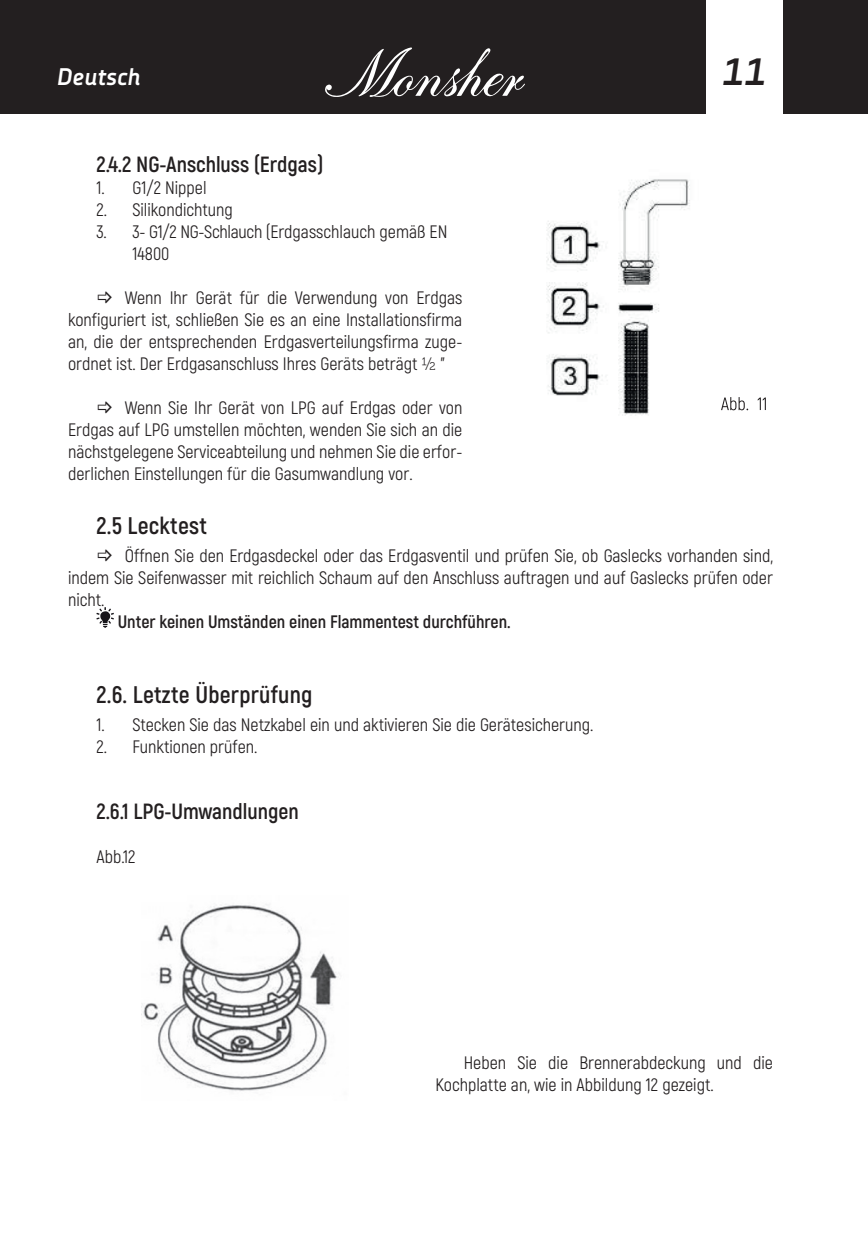
<style>
.page{position:relative;width:868px;height:1248px;background:#fff}
.page>*{position:absolute;margin:0;border:0;box-sizing:border-box;transform-origin:0 0}
.t1{font:italic 700 38px "Decima Nova Pro";color:#231f20}
.t2{font:700 24px "Akrobat";letter-spacing:.01em;color:#231f20}
.t3{font:italic 700 24px "Decima Nova Pro";color:#fff}
.t4{font:700 22px "Akrobat";color:#231f20}
.t5{font:18px/22px "Akrobat";color:#231f20;text-align:justify}
.t6{font:700 18px "Akrobat";color:#231f20}
.s1{font-family:"Museo Cyrl 100"}
</style>
<div class="page">
<div style="left:0;top:0;width:867px;height:113px;background:#231f20"></div>
<div style="left:706px;top:0;width:76px;height:119px;background:#fff"></div>
<svg style="left:325px;top:47px;width:200px;height:50px"></svg>
<img style="left:142px;top:904px;width:195px;height:187px">
<svg style="left:96px;top:607px;width:18px;height:20px"></svg>
<img style="left:546px;top:179px;width:144px;height:237px">
<svg style="left:721px;top:397px;width:44px;height:13px"></svg>
<h2 class="t3" style="left:57px;top:63px;width:85px">Deutsch</h2>
<h1 class="t1" style="left:722px;top:50px;width:46px">11</h1>
<p class="t4" style="left:96px;top:151px;width:228px">2.4.2 NG-Anschluss (Erdgas)</p>
<p class="t5" style="left:96px;top:177px;width:112px">1. G1/2 Nippel</p>
<p class="t5" style="left:96px;top:199px;width:138px">2. Silikondichtung</p>
<p class="t5" style="left:132px;top:221px;width:316px;text-indent:-36px">3. 3- G1/2 NG-Schlauch (Erdgasschlauch gemäß EN<br>14800</p>
<p class="t5" style="left:68px;top:287px;width:396px;text-indent:57px">Wenn Ihr Gerät für die Verwendung von Erdgas konfiguriert ist, schließen Sie es an eine Installationsfirma an, die der entsprechenden Erdgasverteilungsfirma zuge&shy;ordnet ist. Der Erdgasanschluss Ihres Geräts beträgt <span class="s1">½</span> ”</p>
<p class="t5" style="left:68px;top:397px;width:396px;text-indent:57px">Wenn Sie Ihr Gerät von LPG auf Erdgas oder von Erdgas auf LPG umstellen möchten, wenden Sie sich an die nächstgelegene Serviceabteilung und nehmen Sie die erfor&shy;derlichen Einstellungen für die Gasumwandlung vor.</p>
<h2 class="t2" style="left:96px;top:510px;width:112px">2.5 Lecktest</h2>
<p class="t5" style="left:68px;top:544px;width:706px;text-indent:57px">Öffnen Sie den Erdgasdeckel oder das Erdgasventil und prüfen Sie, ob Gaslecks vorhanden sind, indem Sie Seifenwasser mit reichlich Schaum auf den Anschluss auftragen und auf Gaslecks prüfen oder nicht.</p>
<p class="t6" style="left:118px;top:610px;width:394px">Unter keinen Umständen einen Flammentest durchführen.</p>
<h2 class="t2" style="left:96px;top:680px;width:218px">2.6. Letzte Überprüfung</h2>
<p class="t5" style="left:96px;top:713px;width:498px">1. Stecken Sie das Netzkabel ein und aktivieren Sie die Gerätesicherung.</p>
<p class="t5" style="left:96px;top:735px;width:162px">2. Funktionen prüfen.</p>
<p class="t4" style="left:96px;top:797px;width:204px">2.6.1 LPG-Umwandlungen</p>
<p class="t5" style="left:96px;top:845px;width:40px">Abb.12</p>
<p class="t5" style="left:435px;top:1051px;width:339px;text-indent:28px">Heben Sie die Brennerabdeckung und die<br>Kochplatte an, wie in Abbildung 12 gezeigt.</p>
</div>
